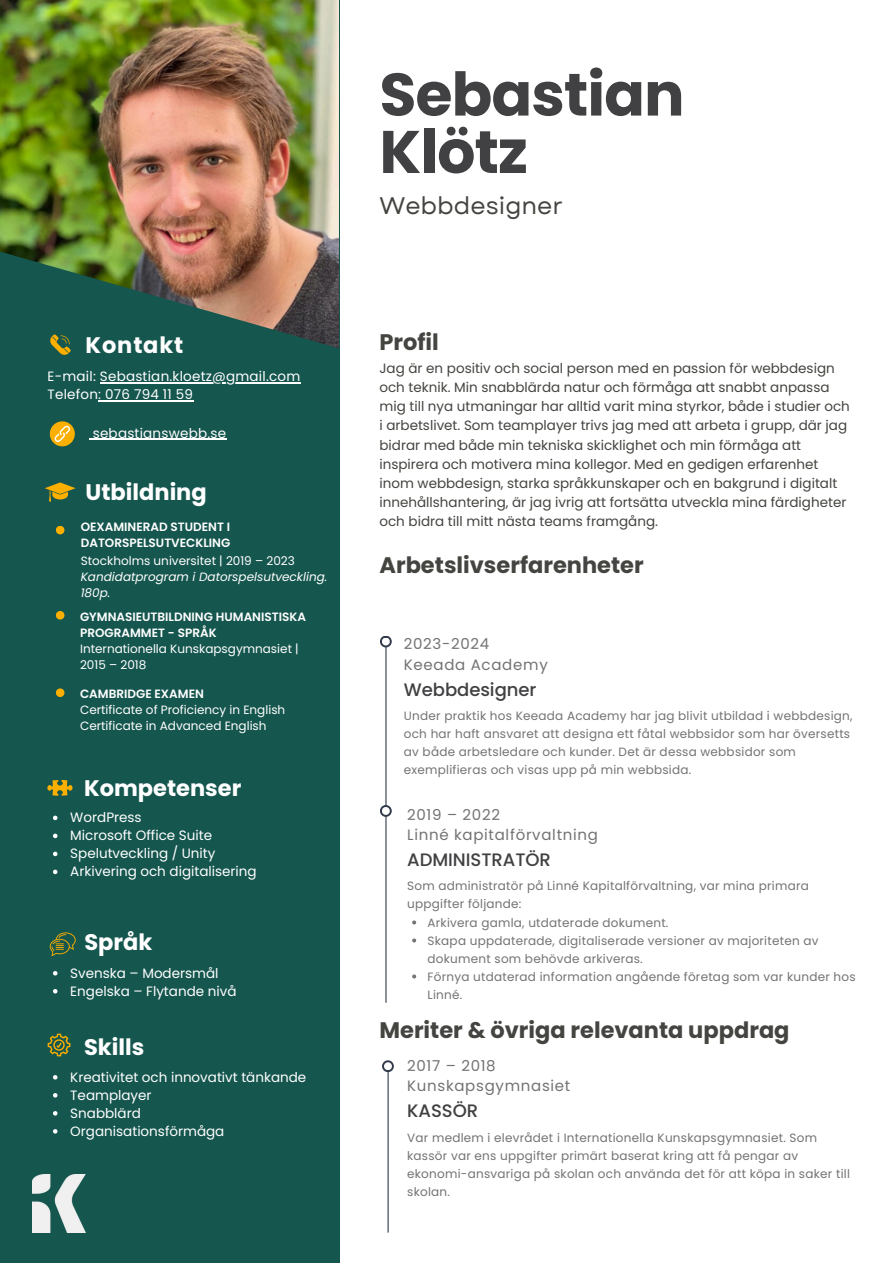
<style>
.page{position:relative;width:894px;height:1264px;background:#fff}
.page>*{position:absolute;margin:0;border:0;box-sizing:border-box;transform-origin:0 0}
.t1{font:700 60px/57.3px "Poppins";letter-spacing:-.015em;color:#414042}
.t2{font:24px "Garet";color:#444440}
.t3{font:700 22.5px "Poppins";color:#444440}
.t4{font:700 22.5px "Poppins";color:#fff}
.t5{font:700 22.5px "Poppins";letter-spacing:.035em;color:#fff}
.t6{font:500 18px "Poppins";letter-spacing:-.005em;color:#414042}
.t7{font:15px "Poppins";letter-spacing:.045em;color:#737373}
.t8{font:13.5px/19.2px "Poppins";color:#444440}
.t9{font:13.5px "Poppins";color:#fff}
.t10{font:12px/18px "Poppins";letter-spacing:.02em;color:#737373}
.t11{font:12px/16px "Poppins";color:#fff}
.t12{font:600 12px/16px "Poppins";color:#fff}
.t13{font:italic 12px/16px "Poppins";color:#fff}
</style>
<div class="page">
<div style="left:0;top:0;width:339px;height:1262px;background:#15564e"></div>
<img style="left:0;top:0;width:338px;height:348px">
<hr style="left:385px;top:637px;width:1px;height:365px;background:#323b4c">
<hr style="left:387px;top:1062px;width:1px;height:170px;background:#323b4c">
<svg style="left:380px;top:635px;width:11px;height:12px"></svg>
<svg style="left:382px;top:1060px;width:12px;height:12px"></svg>
<div style="left:382px;top:637px;width:7px;height:8px;background:#fff;border-radius:50%"></div>
<div style="left:384px;top:1062px;width:8px;height:8px;background:#fff;border-radius:50%"></div>
<svg style="left:380px;top:805px;width:11px;height:11px"></svg>
<div style="left:382px;top:807px;width:7px;height:7px;background:#fff;border-radius:50%"></div>
<div style="left:56px;top:526px;width:8px;height:8px;background:#fbaf00;border-radius:50%"></div>
<div style="left:56px;top:611px;width:8px;height:8px;background:#fbaf00;border-radius:50%"></div>
<div style="left:56px;top:688px;width:8px;height:9px;background:#fbaf00;border-radius:50%"></div>
<svg style="left:47px;top:780px;width:25px;height:15px"></svg>
<svg style="left:50px;top:334px;width:21px;height:21px"></svg>
<svg style="left:45px;top:482px;width:31px;height:19px"></svg>
<img style="left:33px;top:1174px;width:52px;height:58px">
<svg style="left:49px;top:421px;width:26px;height:26px"></svg>
<svg style="left:50px;top:932px;width:26px;height:24px"></svg>
<svg style="left:48px;top:1033px;width:22px;height:23px"></svg>
<svg style="left:412px;top:920px;width:4px;height:4px"></svg>
<svg style="left:412px;top:938px;width:4px;height:4px"></svg>
<svg style="left:412px;top:974px;width:4px;height:4px"></svg>
<svg style="left:53px;top:815px;width:4px;height:5px"></svg>
<svg style="left:53px;top:833px;width:4px;height:5px"></svg>
<svg style="left:53px;top:851px;width:4px;height:5px"></svg>
<svg style="left:53px;top:869px;width:4px;height:5px"></svg>
<svg style="left:53px;top:971px;width:4px;height:4px"></svg>
<svg style="left:53px;top:989px;width:4px;height:4px"></svg>
<svg style="left:53px;top:1075px;width:4px;height:4px"></svg>
<svg style="left:53px;top:1093px;width:4px;height:4px"></svg>
<svg style="left:53px;top:1111px;width:4px;height:4px"></svg>
<svg style="left:53px;top:1129px;width:4px;height:4px"></svg>
<hr style="left:100px;top:382px;width:200px;height:1px;background:#fff">
<hr style="left:98px;top:400px;width:95px;height:1px;background:#fff">
<hr style="left:93px;top:438px;width:133px;height:2px;background:#fff">
<p class="t5" style="left:86px;top:329px;width:99px">Kontakt</p>
<h6 class="t9" style="left:48px;top:366px;width:254px">E-mail: Sebastian.kloetz@gmail.com</h6>
<h4 class="t9" style="left:48px;top:384px;width:147px">Telefon: 076 794 11 59</h4>
<p class="t9" style="left:93px;top:423px;width:135px">sebastianswebb.se</p>
<h6 class="t4" style="left:86px;top:476px;width:123px">Utbildning</h6>
<h5 class="t12" style="left:81px;top:519px;width:151px">OEXAMINERAD STUDENT I<br>DATORSPELSUTVECKLING</h5>
<p class="t11" style="left:81px;top:552px;width:215px">Stockholms universitet | 2019 – 2023</p>
<h6 class="t13" style="left:81px;top:568px;width:248px">Kandidatprogram i Datorspelsutveckling.<br>180p.</h6>
<h3 class="t12" style="left:80px;top:608px;width:227px">GYMNASIEUTBILDNING HUMANISTISKA<br>PROGRAMMET - SPRÅK</h3>
<h2 class="t11" style="left:80px;top:640px;width:220px">Internationella Kunskapsgymnasiet |<br>2015 – 2018</h2>
<h6 class="t12" style="left:80px;top:686px;width:125px">CAMBRIDGE EXAMEN</h6>
<h2 class="t11" style="left:80px;top:702px;width:207px">Certificate of Proficiency in English</h2>
<h6 class="t11" style="left:80px;top:718px;width:188px">Certificate in Advanced English</h6>
<h2 class="t4" style="left:84px;top:772px;width:159px">Kompetenser</h2>
<p class="t9" style="left:70px;top:808px;width:73px">WordPress</p>
<h2 class="t9" style="left:70px;top:826px;width:143px">Microsoft Office Suite</h2>
<p class="t9" style="left:70px;top:844px;width:147px">Spelutveckling / Unity</p>
<p class="t9" style="left:70px;top:862px;width:188px">Arkivering och digitalisering</p>
<p class="t4" style="left:84px;top:926px;width:69px">Språk</p>
<p class="t9" style="left:70px;top:963px;width:150px">Svenska – Modersmål</p>
<p class="t9" style="left:70px;top:981px;width:168px">Engelska – Flytande nivå</p>
<p class="t4" style="left:84px;top:1031px;width:62px">Skills</p>
<p class="t9" style="left:70px;top:1067px;width:237px">Kreativitet och innovativt tänkande</p>
<p class="t9" style="left:70px;top:1085px;width:83px">Teamplayer</p>
<p class="t9" style="left:70px;top:1103px;width:72px">Snabblärd</p>
<h1 class="t9" style="left:70px;top:1121px;width:156px">Organisationsförmåga</h1>
<p class="t1" style="left:379px;top:66px;width:306px">Sebastian<br>Klötz</p>
<p class="t2" style="left:379px;top:189px;width:185px">Webbdesigner</p>
<p class="t3" style="left:379px;top:326px;width:61px">Profil</p>
<h2 class="t8" style="left:379px;top:358px;width:472px">Jag är en positiv och social person med en passion för webbdesign och teknik. Min snabblärda natur och förmåga att snabbt anpassa mig till nya utmaningar har alltid varit mina styrkor, både i studier och i arbetslivet. Som teamplayer trivs jag med att arbeta i grupp, där jag bidrar med både min tekniska skicklighet och min förmåga att inspirera och motivera mina kollegor. Med en gedigen erfarenhet inom webbdesign, starka språkkunskaper och en bakgrund i digitalt innehållshantering, är jag ivrig att fortsätta utveckla mina färdigheter och bidra till mitt nästa teams framgång.</h2>
<h6 class="t3" style="left:379px;top:549px;width:266px">Arbetslivserfarenheter</h6>
<h2 class="t7" style="left:404px;top:633px;width:87px">2023-2024</h2>
<p class="t7" style="left:404px;top:653px;width:145px">Keeada Academy</p>
<p class="t6" style="left:404px;top:677px;width:134px">Webbdesigner</p>
<h6 class="t10" style="left:404px;top:707px;width:450px">Under praktik hos Keeada Academy har jag blivit utbildad i webbdesign, och har haft ansvaret att designa ett fåtal webbsidor som har översetts av både arbetsledare och kunder. Det är dessa webbsidor som exemplifieras och visas upp på min webbsida.</h6>
<p class="t7" style="left:407px;top:803px;width:94px">2019 – 2022</p>
<p class="t7" style="left:407px;top:823px;width:192px">Linné kapitalförvaltning</p>
<p class="t6" style="left:407px;top:847px;width:145px">ADMINISTRATÖR</p>
<p class="t10" style="left:407px;top:877px;width:403px">Som administratör på Linné Kapitalförvaltning, var mina primara uppgifter följande:</p>
<p class="t10" style="left:427px;top:913px;width:242px">Arkivera gamla, utdaterade dokument.</p>
<p class="t10" style="left:427px;top:931px;width:392px">Skapa uppdaterade, digitaliserade versioner av majoriteten av dokument som behövde arkiveras.</p>
<p class="t10" style="left:427px;top:967px;width:429px">Förnya utdaterad information angående företag som var kunder hos<br>Linné.</p>
<p class="t3" style="left:379px;top:1013px;width:411px">Meriter &amp; övriga relevanta uppdrag</p>
<p class="t7" style="left:407px;top:1054px;width:90px">2017 – 2018</p>
<p class="t7" style="left:407px;top:1074px;width:165px">Kunskapsgymnasiet</p>
<h2 class="t6" style="left:407px;top:1098px;width:72px">KASSÖR</h2>
<p class="t10" style="left:407px;top:1128px;width:444px">Var medlem i elevrådet i Internationella Kunskapsgymnasiet. Som kassör var ens uppgifter primärt baserat kring att få pengar av ekonomi-ansvariga på skolan och använda det för att köpa in saker till skolan.</p>
</div>
